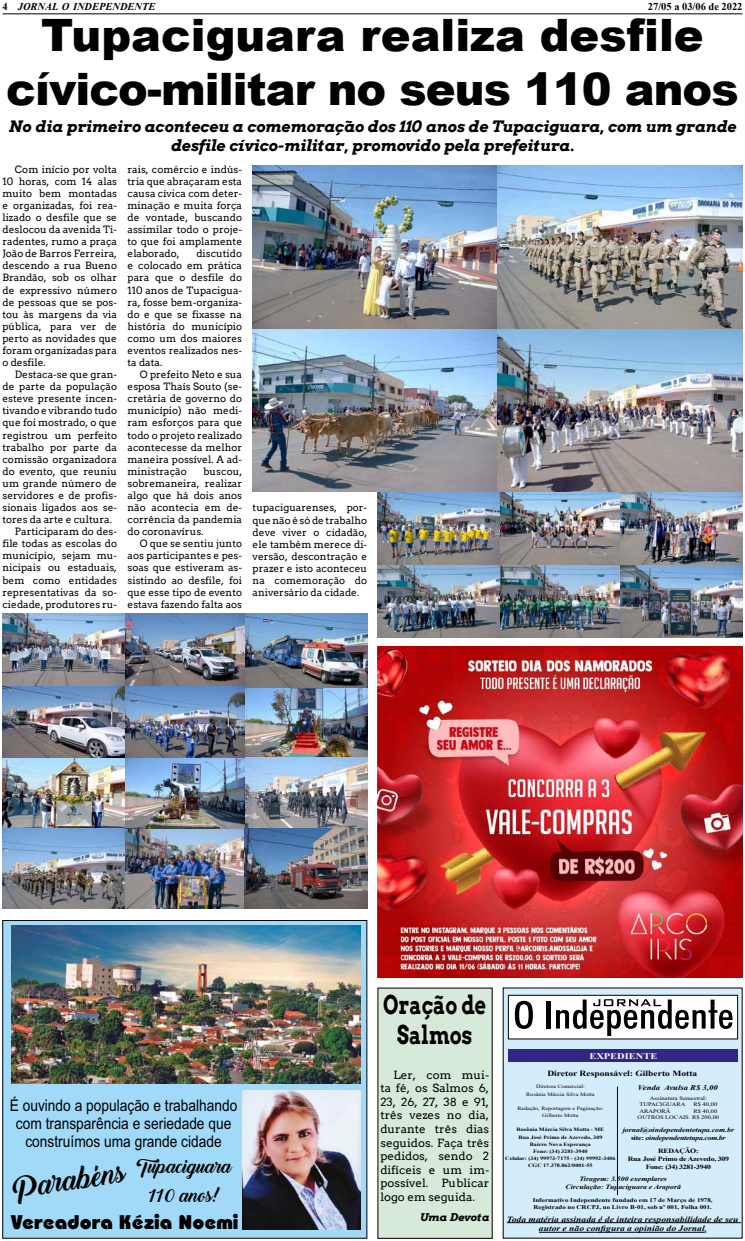
<style>
.page{position:relative;width:745px;height:1241px;background:#fff}
.page>*{position:absolute;margin:0;border:0;box-sizing:border-box;transform-origin:0 0}
.t1{font:900 44.62px/53.6px "Arial";letter-spacing:-.01em;color:#000;text-align:center}
.t2{font:28.09px "Backto Black Demo";color:#000}
.t3{font:700 25.38px/30.4px "Arvo";color:#000;text-align:center;scale:.77 1}
.t4{font:19.69px "Bahamas Heavy";color:#000}
.t5{font:18.55px/28.8px "Backto Black Demo";color:#000;text-align:center}
.t6{font:16.1px/17.9px "Arial";color:#000;text-align:center;scale:.85 1}
.t7{font:italic 700 15.75px/18.9px "Arvo";color:#000;text-align:center}
.t8{font:11.29px/13.6px "Arvo";color:#000;text-align:justify}
.t9{font:italic 700 10.67px "Arvo";color:#000}
.t10{font:italic 700 10.5px "Times New Roman";color:#000}
.t11{font:700 10.5px "Times New Roman";color:#000}
.t12{font:10.06px/12.1px "Arvo";color:#000;text-align:justify}
.t13{font:700 8.66px "Times New Roman";color:#fdfdfd;scale:1.2 1}
.t14{font:italic 700 7.96px/9.5px "Times New Roman";color:#000;text-align:center;scale:1.2 1}
.t15{font:700 7.96px "Times New Roman";color:#000;scale:1.2 1}
.t16{font:italic 700 7.26px "Times New Roman";color:#000;scale:1.2 1}
.t17{font:italic 700 6.48px/7.8px "Times New Roman";color:#000;text-align:center;scale:1.2 1}
.t18{font:700 6.48px/7.8px "Times New Roman";letter-spacing:-.03em;color:#000;text-align:center;scale:1.2 1}
.t19{font:700 5.77px/6.9px "Times New Roman";color:#000;scale:1.2 1}
.t20{font:5.42px/6.5px "Times New Roman";color:#000;scale:1.2 1}
.t21{font:700 5.08px/7.2px "Times New Roman";color:#000;text-align:center;scale:1.2 1}
.t22{font:5.08px/7.2px "Times New Roman";color:#000;text-align:center;scale:1.2 1}
.s1{font-style:normal}
.s2{font-size:5.77px}
</style>
<div class="page">
<img style="left:377px;top:564px;width:365px;height:73px">
<img style="left:377px;top:491px;width:365px;height:73px">
<hr style="left:2px;top:13px;width:740px;height:1px;background:#000">
<div style="left:377px;top:987px;width:115px;height:251px;background:#d7ead9"></div>
<img style="left:252px;top:165px;width:490px;height:326px">
<img style="left:2px;top:613px;width:243px;height:295px">
<img style="left:245px;top:687px;width:122px;height:70px">
<img style="left:245px;top:613px;width:122px;height:74px">
<img style="left:245px;top:757px;width:122px;height:151px">
<img style="left:377px;top:646px;width:365px;height:331px">
<div style="left:3px;top:920px;width:363px;height:317px;background:#a1daf8"></div>
<div style="left:2px;top:920px;width:365px;height:318px;border:1px solid #000"></div>
<img style="left:11px;top:925px;width:349px;height:157px">
<img style="left:242px;top:1090px;width:118px;height:139px">
<div style="left:503px;top:987px;width:238px;height:250px;background:#d4edfc"></div>
<div style="left:508px;top:995px;width:229px;height:43px;background:#fff"></div>
<div style="left:508px;top:995px;width:229px;height:43px;border:1px solid #000"></div>
<svg style="left:514px;top:1000px;width:18px;height:28px"></svg>
<hr style="left:546px;top:1001px;width:4px;height:27px;background:#000">
<svg style="left:556px;top:999px;width:176px;height:36px"></svg>
<div style="left:612px;top:1030px;width:120px;height:7px;background:#fff"></div>
<hr style="left:506px;top:1221px;width:234px;height:1px;background:#000">
<hr style="left:538px;top:1231px;width:166px;height:1px;background:#000">
<div style="left:508px;top:1049px;width:229px;height:12px;background:#312783"></div>
<hr style="left:617px;top:1086px;width:1px;height:108px;background:#000">
<p class="t10" style="left:2px;top:-1px;width:154px"><span class="s1">4</span> JORNAL O INDEPENDENTE</p>
<p class="t11" style="left:647px;top:-1px;width:96px">27/05 a 03/06 de 2022</p>
<h1 class="t1" style="left:6px;top:9px;width:733px">Tupaciguara realiza desfile cívico-militar no seus 110 anos</h1>
<h3 class="t7" style="left:9px;top:117px;width:728px">No dia primeiro aconteceu a comemoração dos 110 anos de Tupaciguara, com um grande desfile cívico-militar, promovido pela prefeitura.</h3>
<p class="t12" style="left:127px;top:163px;width:116px">rais, comércio e indús&shy;tria que abraçaram esta causa cívica com deter&shy;minação e muita força de vontade, buscando assimilar todo o proje&shy;to que foi amplamente elaborado,</p>
<p class="t12" style="left:2px;top:163px;width:116px;text-indent:12px">Com início por volta 10 horas, com 14 alas muito bem montadas e organizadas, foi rea&shy;lizado o desfile que se deslocou da avenida Ti&shy;radentes, rumo a praça João de Barros Ferreira, descendo a rua Bueno Brandão, sob os olhar de expressivo número de pessoas que se pos&shy;tou às margens da via pública, para ver de perto as novidades que foram organizadas para o desfile.</p>
<p class="t12" style="left:15px;top:368px;width:104px">Destaca-se que gran-</p>
<p class="t12" style="left:2px;top:380px;width:116px">de parte da população</p>
<p class="t12" style="left:2px;top:392px;width:116px">esteve presente incen-</p>
<p class="t12" style="left:2px;top:404px;width:116px">tivando e vibrando tudo</p>
<p class="t12" style="left:2px;top:417px;width:116px">que foi mostrado, o que</p>
<p class="t12" style="left:2px;top:429px;width:116px">registrou um perfeito</p>
<p class="t12" style="left:2px;top:441px;width:116px">trabalho por parte da</p>
<p class="t12" style="left:2px;top:453px;width:116px">comissão organizadora</p>
<p class="t12" style="left:2px;top:465px;width:116px">do evento, que reuniu</p>
<p class="t12" style="left:2px;top:477px;width:116px">um grande número de</p>
<p class="t12" style="left:2px;top:489px;width:116px">servidores e de profis-</p>
<p class="t12" style="left:2px;top:501px;width:116px">sionais ligados aos se-</p>
<p class="t12" style="left:2px;top:513px;width:111px">tores da arte e cultura.</p>
<p class="t12" style="left:15px;top:525px;width:104px">Participaram do des-</p>
<p class="t12" style="left:2px;top:537px;width:116px">file todas as escolas do</p>
<p class="t12" style="left:2px;top:549px;width:116px">município, sejam mu-</p>
<p class="t12" style="left:2px;top:561px;width:116px">nicipais ou estaduais,</p>
<p class="t12" style="left:2px;top:573px;width:116px">bem como entidades</p>
<p class="t12" style="left:2px;top:586px;width:116px">representativas da so-</p>
<p class="t12" style="left:2px;top:598px;width:116px">ciedade, produtores ru-</p>
<p class="t12" style="left:127px;top:247px;width:116px;text-indent:69px">discutido e colocado em prática para que o desfile do 110 anos de Tupacigua&shy;ra, fosse bem-organiza&shy;do e que se fixasse na história do município como um dos maiores eventos realizados nes&shy;ta data.</p>
<p class="t12" style="left:127px;top:368px;width:116px;text-indent:12px">O prefeito Neto e sua esposa Thaís Souto (se&shy;cretária de governo do município) não medi&shy;ram esforços para que todo o projeto realizado acontecesse da melhor maneira possível. A ad&shy;ministração</p>
<p class="t12" style="left:127px;top:465px;width:116px;text-indent:76px">buscou, sobremaneira, realizar algo que há dois anos não acontecia em de&shy;corrência da pandemia do coronavírus.</p>
<p class="t12" style="left:127px;top:537px;width:116px;text-indent:12px">O que se sentiu junto aos participantes e pes&shy;soas que estiveram as&shy;sistindo ao desfile, foi que esse tipo de evento estava fazendo falta aos</p>
<p class="t12" style="left:252px;top:502px;width:116px">tupaciguarenses, por&shy;que não é só de trabalho deve viver o cidadão, ele também merece di&shy;versão, descontração e prazer e isto aconteceu na comemoração do aniversário da cidade.</p>
<h3 class="t6" style="left:10px;top:1096px;width:269px">É ouvindo a população e trabalhando com transparência e seriedade que construímos uma grande cidade</h3>
<h2 class="t2" style="left:10px;top:1171px;width:115px;rotate:-8deg">Parabéns</h2>
<h3 class="t5" style="left:137px;top:1152px;width:96px">Tupaciguara<br>110 anos!</h3>
<h3 class="t4" style="left:11px;top:1209px;width:229px">Vereadora Kézia Noemi</h3>
<h3 class="t3" style="left:383px;top:989px;width:135px">Oração de<br>Salmos</h3>
<p class="t8" style="left:380px;top:1067px;width:110px;text-indent:13px">Ler, com mui&shy;ta fé, os Salmos 6, 23, 26, 27, 38 e 91, três vezes no dia, durante três dias seguidos. Faça três pedidos, sendo 2 difíceis e um im&shy;possível. Publicar logo em seguida.</p>
<p class="t9" style="left:419px;top:1209px;width:71px">Uma Devota</p>
<p class="t13" style="left:589px;top:1049px;width:58px">EXPEDIENTE</p>
<p class="t15" style="left:547px;top:1067px;width:126px">Diretor Responsável: Gilberto Motta</p>
<p class="t22" style="left:526px;top:1082px;width:58px">Diretora Comercial:<br>Rosânia Márcia Silva Motta</p>
<p class="t22" style="left:517px;top:1104px;width:73px">Redação, Reportagem e Paginação:<br>Gilberto Motta</p>
<p class="t21" style="left:505px;top:1125px;width:93px">Rosânia Márcia Silva Motta - ME<br>Rua José Primo de Azevedo, 309<br>Bairro Nova Esperança<br>Fone: (34) 3281-3940<br>Celular: (34) 99973-7175 - (34) 99992-3406<br>CGC 17.378.862/0001-55</p>
<p class="t16" style="left:637px;top:1082px;width:68px">Venda Avulsa R$ 3,00</p>
<p class="t20" style="left:639px;top:1094px;width:58px;text-indent:10px">Assinatura Semestral:<br>TUPACIGUARA</p>
<p class="t20" style="left:693px;top:1100px;width:21px">R$ 40,00</p>
<p class="t20" style="left:639px;top:1107px;width:27px">ARAPORÃ</p>
<p class="t20" style="left:637px;top:1107px;width:69px;text-indent:56px">R$ 40,00<br>OUTROS LOCAIS R$ 200,00</p>
<p class="t17" style="left:622px;top:1125px;width:94px">jornal@oindependentetupa.com.br <span class="s1">site:</span> oindependentetupa.com.br</p>
<p class="t18" style="left:627px;top:1146px;width:86px">REDAÇÃO:<br>Rua José Primo de Azevedo, 309<br>Fone: (34) 3281-3940</p>
<p class="t17" style="left:565px;top:1174px;width:98px">Tiragem: 3.500 exemplares<br>Circulação: Tupaciguara e Araporã</p>
<p class="t19" style="left:532px;top:1196px;width:151px">Informativo Independente fundado em 17 de Março de 1978,<br>Registrado no CRCPJ, no Livro B-01, sob nº 001, Folha 001.</p>
<p class="t14" style="left:506px;top:1213px;width:194px">Toda matéria assinada é de inteira responsabilidade de seu autor e não configura a opinião do Jornal<span class="s2">.</span></p>
</div>
